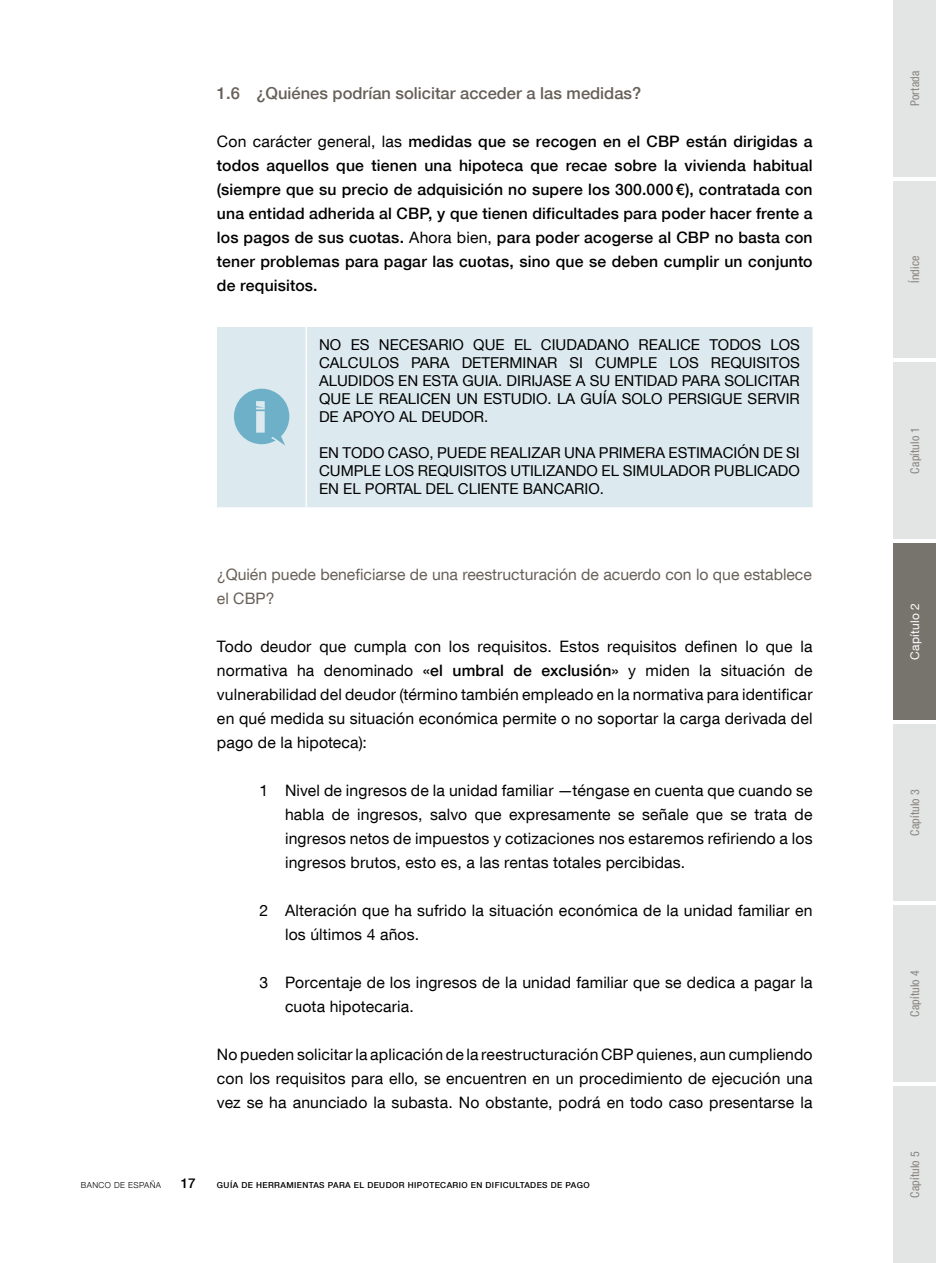
<style>
.page{position:relative;width:936px;height:1263px;background:#fff}
.page>*{position:absolute;margin:0;border:0;box-sizing:border-box;transform-origin:0 0}
.Ladillo_2{font:500 16.5px "Bd E Neue Helvetica";color:#676058}
.Texto_capítulo{font:15.75px/24px "Bd E Neue Helvetica";letter-spacing:.01em;color:#000;text-align:justify}
.Texto_capítulo-2{font:500 15.75px/24px "Bd E Neue Helvetica";letter-spacing:.01em;color:#000;text-align:justify}
.Texto_Apartado_1{font:15.75px/24px "Bd E Neue Helvetica";letter-spacing:.01em;color:#000}
.Ladillo_5{font:15.75px/24px "Bd E Neue Helvetica";color:#676058}
.Información_texto{font:15px/18px "Bd E Neue Helvetica";color:#000;text-align:justify}
.t1{font:500 13.5px "Bd E Neue Helvetica";color:#000}
.t2{font:condensed 12px "Bd E Neue Helvetica";letter-spacing:.015em;color:#86837e}
.t3{font:12px "Bd E Neue Helvetica";letter-spacing:.02em;color:#fff}
.t4{font:500 8.25px "Bd E Neue Helvetica";letter-spacing:.05em;color:#000}
.t5{font:300 8.25px "Bd E Neue Helvetica";letter-spacing:.05em;color:#000}
.s1{font-weight:400}
.s2{font-weight:500}
</style>
<div class="page">
<div style="left:217px;top:327px;width:595px;height:180px;background:#dce9ef"></div>
<svg style="left:305px;top:327px;width:2px;height:6px"></svg>
<hr style="left:305px;top:333px;width:2px;height:168px;background:#fff">
<svg style="left:305px;top:501px;width:2px;height:6px"></svg>
<svg style="left:234px;top:389px;width:55px;height:56px;background:#8dc0d3"></svg>
<div style="left:893px;top:0;width:42px;height:177px;background:#e3e4e4"></div>
<div style="left:893px;top:181px;width:42px;height:177px;background:#e3e4e4"></div>
<div style="left:893px;top:362px;width:42px;height:177px;background:#e3e4e4"></div>
<div style="left:893px;top:543px;width:42px;height:177px;background:#77736d"></div>
<div style="left:893px;top:724px;width:42px;height:177px;background:#e3e4e4"></div>
<div style="left:893px;top:905px;width:42px;height:177px;background:#e3e4e4"></div>
<div style="left:893px;top:1086px;width:42px;height:177px;background:#e3e4e4"></div>
<h5 class="Ladillo_2" style="left:217px;top:83px;width:426px">1.6 ¿Quiénes podrían solicitar acceder a las medidas?</h5>
<p class="Texto_capítulo-2" style="left:217px;top:129px;width:597px"><span class="s1">Con carácter general, las</span> medidas que se recogen en el CBP están dirigidas a todos aquellos que tienen una hipoteca que recae sobre la vivienda habitual (siempre que su precio de adquisición no supere los 300.000€), contratada con una entidad adherida al CBP, y que tienen dificultades para poder hacer frente a los pagos de sus cuotas. <span class="s1">Ahora bien,</span> para poder acogerse al CBP no basta con tener problemas para pagar las cuotas, sino que se deben cumplir un conjunto de requisitos.</p>
<p class="Información_texto" style="left:319px;top:336px;width:482px">NO ES NECESARIO QUE EL CIUDADANO REALICE TODOS LOS CALCULOS PARA DETERMINAR SI CUMPLE LOS REQUISITOS ALUDIDOS EN ESTA GUIA. DIRIJASE A SU ENTIDAD PARA SOLICITAR QUE LE REALICEN UN ESTUDIO. LA GUÍA SOLO PERSIGUE SERVIR DE APOYO AL DEUDOR.</p>
<p class="Información_texto" style="left:319px;top:444px;width:482px">EN TODO CASO, PUEDE REALIZAR UNA PRIMERA ESTIMACIÓN DE SI CUMPLE LOS REQUISITOS UTILIZANDO EL SIMULADOR PUBLICADO EN EL PORTAL DEL CLIENTE BANCARIO.</p>
<h6 class="Ladillo_5" style="left:217px;top:562px;width:596px">¿Quién puede beneficiarse de una reestructuración de acuerdo con lo que establece el CBP?</h6>
<p class="Texto_capítulo" style="left:217px;top:634px;width:597px">Todo deudor que cumpla con los requisitos. Estos requisitos definen lo que la normativa ha denominado <span class="s2">«el umbral de exclusión»</span> y miden la situación de vulnerabilidad del deudor (término también empleado en la normativa para identificar en qué medida su situación económica permite o no soportar la carga derivada del pago de la hipoteca):</p>
<p class="Texto_Apartado_1" style="left:285px;top:778px;width:529px;text-align:justify;text-indent:-26px">1 Nivel de ingresos de la unidad familiar —téngase en cuenta que cuando se habla de ingresos, salvo que expresamente se señale que se trata de ingresos netos de impuestos y cotizaciones nos estaremos refiriendo a los ingresos brutos, esto es, a las rentas totales percibidas.</p>
<p class="Texto_Apartado_1" style="left:285px;top:898px;width:529px;text-indent:-26px">2 Alteración que ha sufrido la situación económica de la unidad familiar en los últimos 4 años.</p>
<p class="Texto_Apartado_1" style="left:285px;top:970px;width:529px;text-indent:-26px">3 Porcentaje de los ingresos de la unidad familiar que se dedica a pagar la cuota hipotecaria.</p>
<p class="Texto_capítulo" style="left:217px;top:1042px;width:597px">No pueden solicitar la aplicación de la reestructuración CBP quienes, aun cumpliendo con los requisitos para ello, se encuentren en un procedimiento de ejecución una vez se ha anunciado la subasta. No obstante, podrá en todo caso presentarse la</p>
<p class="t5" style="left:81px;top:1180px;width:82px">BANCO DE ESPAÑA</p>
<p class="t1" style="left:181px;top:1175px;width:16px">17</p>
<p class="t4" style="left:217px;top:1180px;width:374px">GUÍA DE HERRAMIENTAS PARA EL DEUDOR HIPOTECARIO EN DIFICULTADES DE PAGO</p>
<p class="t2" style="left:907px;top:106px;width:37px;rotate:-90deg">Portada</p>
<p class="t2" style="left:907px;top:283px;width:29px;rotate:-90deg">Índice</p>
<p class="t2" style="left:907px;top:474px;width:48px;rotate:-90deg">Capítulo 1</p>
<p class="t3" style="left:907px;top:660px;width:58px;rotate:-90deg">Capítulo 2</p>
<p class="t2" style="left:907px;top:836px;width:48px;rotate:-90deg">Capítulo 3</p>
<p class="t2" style="left:907px;top:1017px;width:48px;rotate:-90deg">Capítulo 4</p>
<p class="t2" style="left:907px;top:1198px;width:48px;rotate:-90deg">Capítulo 5</p>
</div>
